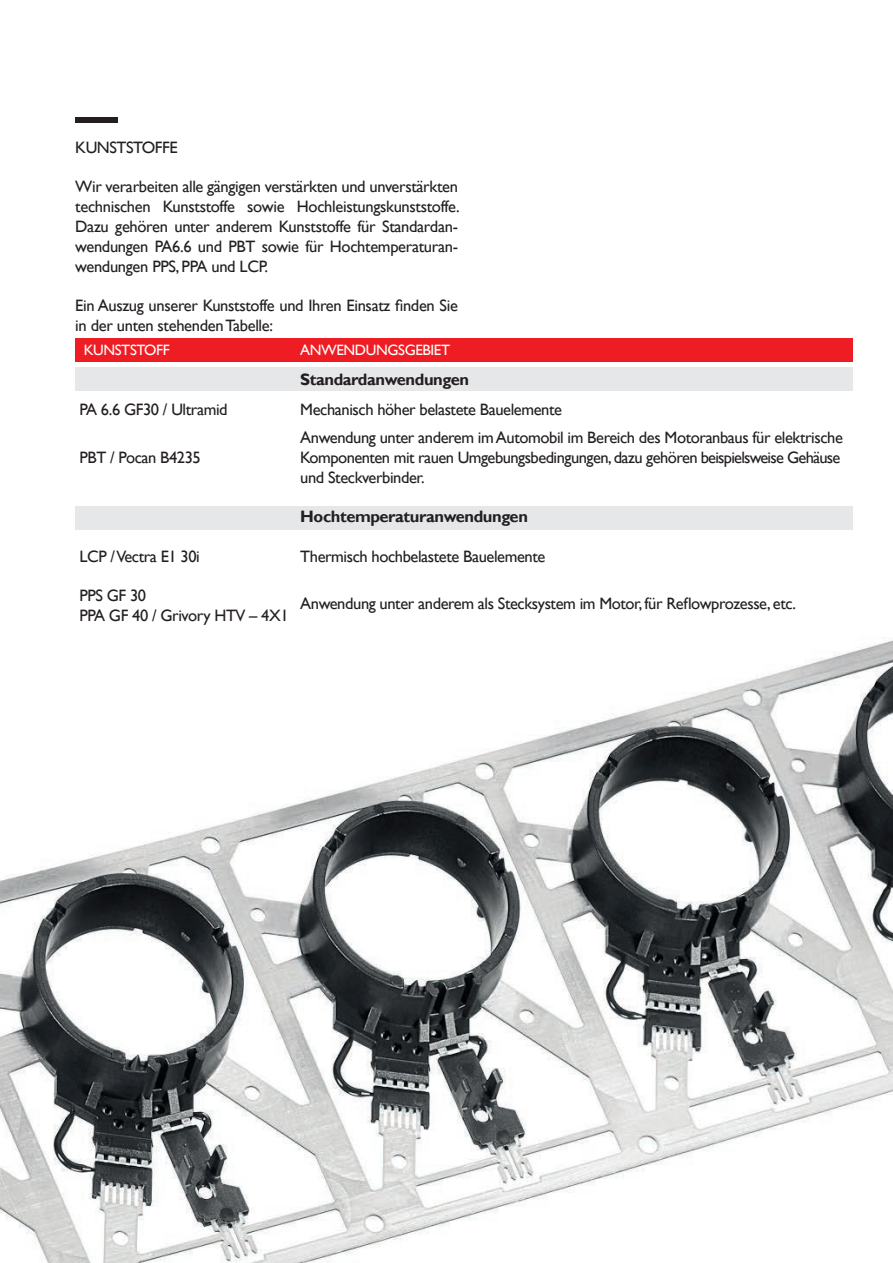
<style>
.page{position:relative;width:893px;height:1263px;background:#fff}
.page>*{position:absolute;margin:0;border:0;box-sizing:border-box;transform-origin:0 0}
.t1{font:16.5px/19.8px "Gill Sans";letter-spacing:-.025em;color:#231f20}
.t2{font:700 16.5px "Gill Sans";letter-spacing:-.025em;color:#231f20}
.t3{font:15px "Gill Sans";letter-spacing:-.025em;color:#fff}
</style>
<div class="page">
<div style="left:75px;top:367px;width:778px;height:24px;background:#e6e7e9"></div>
<div style="left:75px;top:506px;width:778px;height:23px;background:#e6e7e9"></div>
<div style="left:75px;top:117px;width:43px;height:6px;background:#231f20"></div>
<div style="left:75px;top:338px;width:778px;height:24px;background:#ee1d23"></div>
<img style="left:0;top:640px;width:893px;height:623px">
<p class="t1" style="left:75px;top:138px;width:104px">KUNSTSTOFFE</p>
<p class="t1" style="left:75px;top:177px;width:386px;text-align:justify">Wir verarbeiten alle gängigen verstärkten und unverstärkten technischen Kunststoffe sowie Hochleistungskunststoffe.<br>Dazu gehören unter anderem Kunststoffe für Standardan&shy;wendungen PA6.6 und PBT sowie für Hochtemperaturan&shy;wendungen PPS, PPA und LCP.</p>
<p class="t1" style="left:75px;top:296px;width:384px">Ein Auszug unserer Kunststoffe und Ihren Einsatz finden Sie in der unten stehenden Tabelle:</p>
<p class="t3" style="left:84px;top:341px;width:88px">KUNSTSTOFF</p>
<p class="t3" style="left:300px;top:341px;width:151px">ANWENDUNGSGEBIET</p>
<p class="t2" style="left:300px;top:369px;width:170px">Standardanwendungen</p>
<p class="t1" style="left:80px;top:399px;width:150px">PA 6.6 GF30 / Ultramid</p>
<p class="t1" style="left:300px;top:395px;width:544px;line-height:28.5px">Mechanisch höher belastete Bauelemente<br>Anwendung unter anderem im Automobil im Bereich des Motoranbaus für elektrische</p>
<p class="t1" style="left:80px;top:448px;width:123px">PBT / Pocan B4235</p>
<p class="t1" style="left:300px;top:448px;width:542px">Komponenten mit rauen Umgebungsbedingungen, dazu gehören beispielsweise Gehäuse und Steckverbinder.</p>
<p class="t2" style="left:300px;top:507px;width:229px">Hochtemperaturanwendungen</p>
<p class="t1" style="left:79px;top:547px;width:122px">LCP / Vectra E1 30i</p>
<p class="t1" style="left:300px;top:547px;width:247px">Thermisch hochbelastete Bauelemente</p>
<p class="t1" style="left:79px;top:586px;width:68px">PPS GF 30</p>
<p class="t1" style="left:300px;top:594px;width:497px">Anwendung unter anderem als Stecksystem im Motor, für Reflowprozesse, etc.</p>
<p class="t1" style="left:79px;top:606px;width:211px">PPA GF 40 / Grivory HTV – 4X1</p>
</div>
